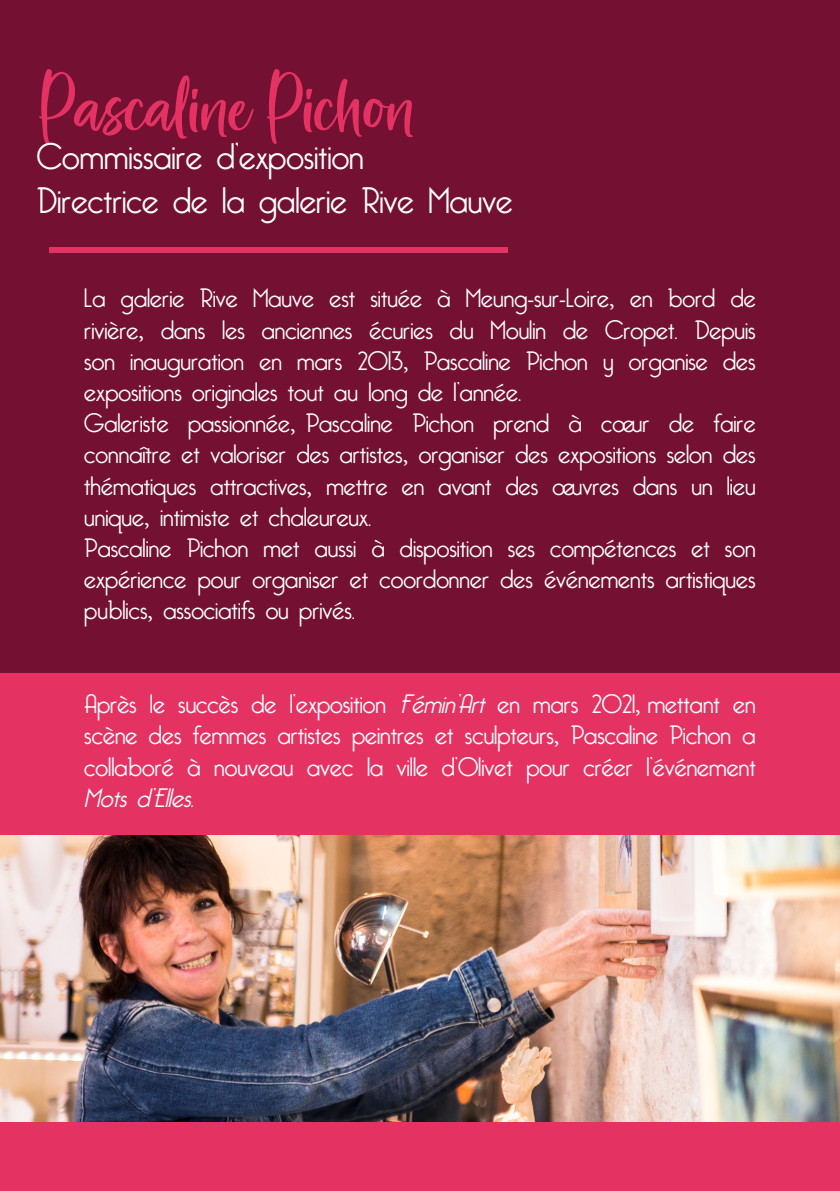
<style>
.page{position:relative;width:840px;height:1191px;background:#fff}
.page>*{position:absolute;margin:0;border:0;box-sizing:border-box;transform-origin:0 0}
.t1{font:70px "Astral Sisters";color:#e43363}
.t2{font:300 36px/43.2px "Bellerose";color:#fff}
.t3{font:300 26px/31.2px "Bellerose";color:#fff}
.t4{font:italic 300 26px "Bellerose";color:#fff}
.s1{font-family:"Minion Pro";font-weight:400;font-size:24px}
.s2{font-style:italic}
</style>
<div class="page">
<div style="left:0;top:0;width:839px;height:1191px;background:#741032"></div>
<div style="left:0;top:673px;width:839px;height:518px;background:#e43363"></div>
<img style="left:0;top:835px;width:839px;height:286px">
<div style="left:50px;top:247px;width:458px;height:5px;background:#e43363"></div>
<h1 class="t1" style="left:37px;top:56px;width:380px">Pascaline Pichon</h1>
<h2 class="t2" style="left:37px;top:136px;width:477px">Commissaire d’exposition<br>Directrice de la galerie Rive Mauve</h2>
<p class="t3" style="left:84px;top:283px;width:672px">La galerie Rive Mauve est située à Meung-sur-Loire<span class="s1">,</span> en bord de rivière<span class="s1">,</span> dans les anciennes écuries du Moulin de Cropet. Depuis son inauguration en mars 2013<span class="s1">,</span> Pascaline Pichon y organise des expositions originales tout au long de l’année.<br>Galeriste passionnée<span class="s1">,</span> Pascaline Pichon prend à coeur de faire connaître et valoriser des artistes<span class="s1">,</span> organiser des expositions selon des thématiques attractives<span class="s1">,</span> mettre en avant des oeuvres dans un lieu unique<span class="s1">,</span> intimiste et chaleureux.<br>Pascaline Pichon met aussi à disposition ses compétences et son expérience pour organiser et coordonner des événements artistiques publics<span class="s1">,</span> associatifs ou privés.</p>
<p class="t3" style="left:84px;top:689px;width:672px;text-align:justify">Après le succès de l’exposition <span class="s2">Fémin’Art</span> en mars 2021<span class="s1">,</span> mettant en scène des femmes artistes peintres et sculpteurs<span class="s1">,</span> Pascaline Pichon a collaboré à nouveau avec la ville d’Olivet pour créer l’événement</p>
<p class="t4" style="left:84px;top:782px;width:118px">Mots d’Elles.</p>
</div>
